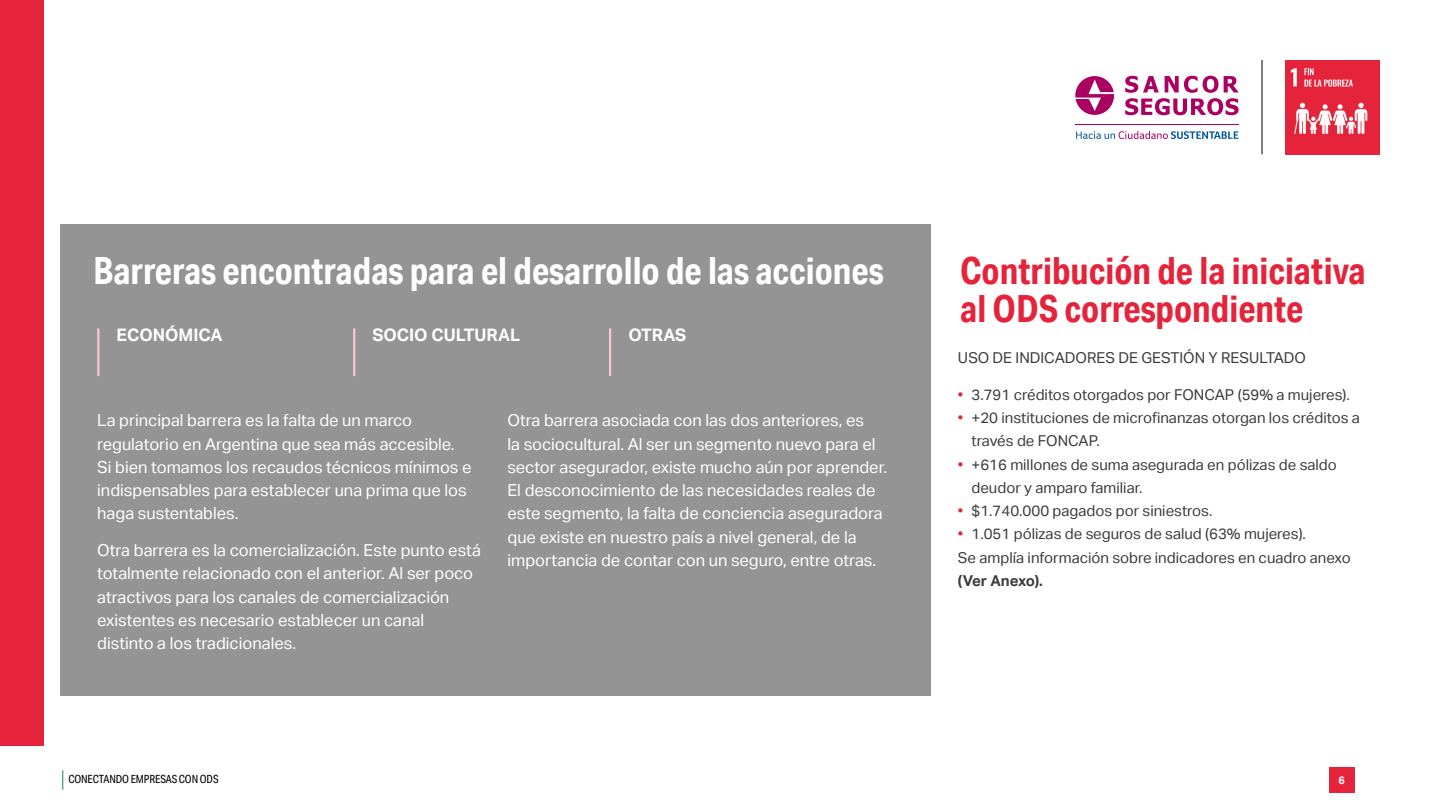
<style>
.page{position:relative;width:1440px;height:810px;background:#fff}
.page>*{position:absolute;margin:0;border:0;box-sizing:border-box;transform-origin:0 0}
.t1{font:700 37.5px "Aktiv Grotesk Cd";color:#fff}
.t2{font:700 37.5px/38.2px "Aktiv Grotesk Cd";color:#e5243b}
.t3{font:700 17.25px "Aktiv Grotesk";color:#fff}
.t4{font:16.5px/23.2px "Aktiv Grotesk";color:#fff}
.t5{font:15px/23.2px "Aktiv Grotesk";color:#3c3c3b}
.t6{font:700 15px "Aktiv Grotesk";letter-spacing:-.015em;color:#3c3c3b}
.t7{font:11.25px "Aktiv Grotesk Cd";letter-spacing:-.01em;color:#000}
.t8{font:700 10.88px "Aktiv Grotesk";color:#fff}
.s1{color:#e5243b}
</style>
<div class="page">
<img style="left:1285px;top:60px;width:95px;height:95px">
<hr style="left:1262px;top:60px;width:1px;height:94px;background:#000">
<svg style="left:62px;top:770px;width:1px;height:20px"></svg>
<div style="left:1329px;top:767px;width:25px;height:26px;background:#e5243b"></div>
<svg style="left:1075px;top:76px;width:39px;height:39px"></svg>
<svg style="left:1125px;top:76px;width:114px;height:39px"></svg>
<hr style="left:1075px;top:124px;width:164px;height:1px;background:#ab0062">
<svg style="left:1076px;top:131px;width:163px;height:8px"></svg>
<div style="left:0;top:0;width:44px;height:746px;background:#e5243b"></div>
<div style="left:60px;top:225px;width:871px;height:471px;background:#949494"></div>
<hr style="left:97px;top:328px;width:2px;height:48px;background:#f9c8ce">
<hr style="left:353px;top:328px;width:2px;height:48px;background:#f9c8ce">
<hr style="left:609px;top:328px;width:2px;height:48px;background:#f9c8ce">
<h1 class="t1" style="left:93px;top:247px;width:792px">Barreras encontradas para el desarrollo de las acciones</h1>
<p class="t3" style="left:117px;top:325px;width:108px">ECONÓMICA</p>
<p class="t3" style="left:372px;top:325px;width:149px">SOCIO CULTURAL</p>
<p class="t3" style="left:628px;top:325px;width:60px">OTRAS</p>
<p class="t4" style="left:97px;top:409px;width:376px">La principal barrera es la falta de un marco regulatorio en Argentina que sea más accesible.<br>Si bien tomamos los recaudos técnicos mínimos e indispensables para establecer una prima que los haga sustentables.</p>
<p class="t4" style="left:97px;top:539px;width:385px">Otra barrera es la comercialización. Este punto está totalmente relacionado con el anterior. Al ser poco atractivos para los canales de comercialización existentes es necesario establecer un canal distinto a los tradicionales.</p>
<p class="t4" style="left:508px;top:409px;width:381px">Otra barrera asociada con las dos anteriores, es<br>la sociocultural. Al ser un segmento nuevo para el sector asegurador, existe mucho aún por aprender.<br>El desconocimiento de las necesidades reales de este segmento, la falta de conciencia aseguradora que existe en nuestro país a nivel general, de la importancia de contar con un seguro, entre otras.</p>
<h1 class="t2" style="left:960px;top:251px;width:407px">Contribución de la iniciativa al ODS correspondiente</h1>
<p class="t5" style="left:958px;top:346px;width:350px">USO DE INDICADORES DE GESTIÓN Y RESULTADO</p>
<p class="t5" style="left:958px;top:383px;width:393px"><span class="s1">•</span> 3.791 créditos otorgados por FONCAP (59% a mujeres).</p>
<p class="t5" style="left:971px;top:406px;width:390px;text-indent:-14px"><span class="s1">•</span> +20 instituciones de microfinanzas otorgan los créditos a través de FONCAP.</p>
<p class="t5" style="left:971px;top:453px;width:367px;text-indent:-14px"><span class="s1">•</span> +616 millones de suma asegurada en pólizas de saldo deudor y amparo familiar.</p>
<p class="t5" style="left:958px;top:499px;width:256px"><span class="s1">•</span> $1.740.000 pagados por siniestros.</p>
<p class="t5" style="left:958px;top:522px;width:394px"><span class="s1">•</span> 1.051 pólizas de seguros de salud (63% mujeres).<br>Se amplía información sobre indicadores en cuadro anexo</p>
<p class="t6" style="left:958px;top:572px;width:87px">(Ver Anexo).</p>
<p class="t7" style="left:68px;top:773px;width:152px">CONECTANDO EMPRESAS CON ODS</p>
<p class="t8" style="left:1338px;top:774px;width:8px">6</p>
</div>
